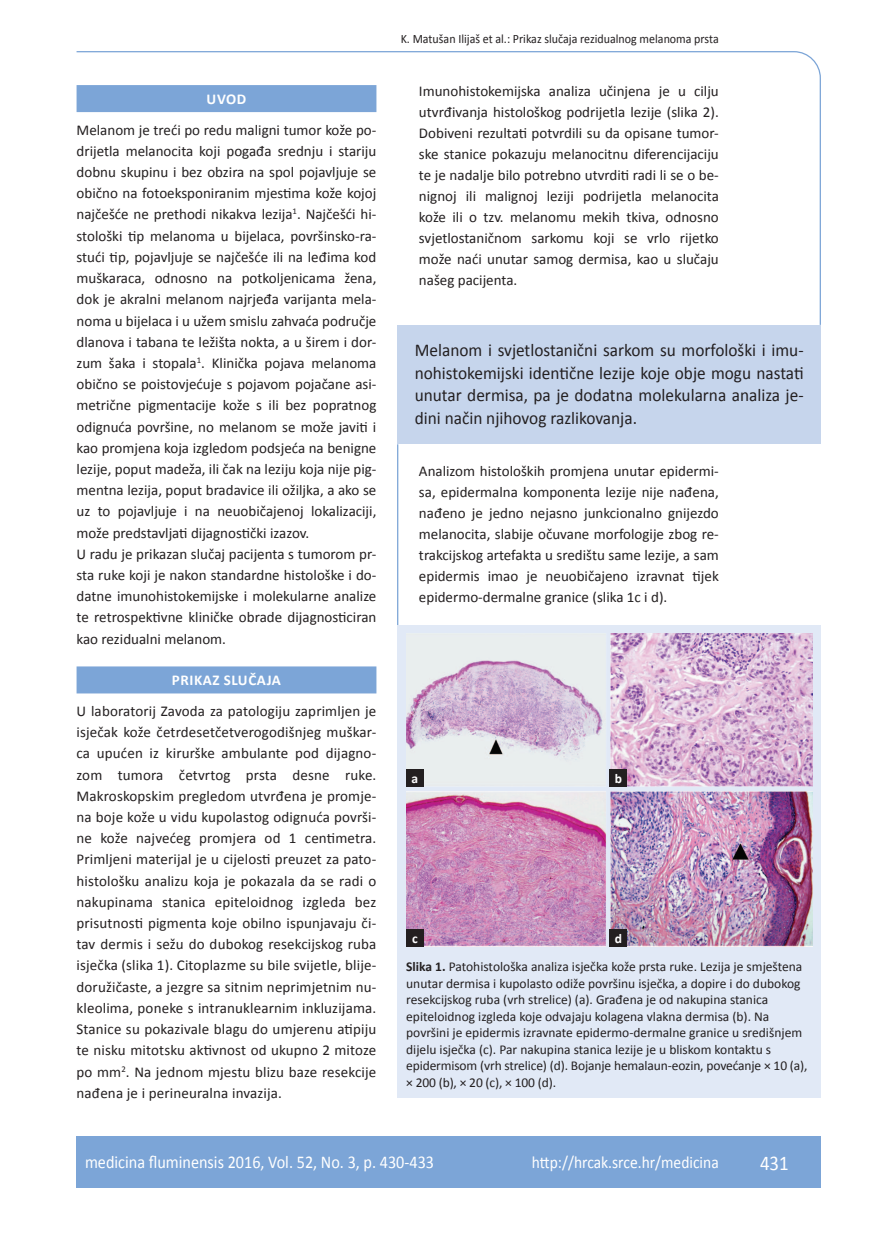
<style>
.page{position:relative;width:872px;height:1234px;background:#fff}
.page>*{position:absolute;margin:0;border:0;box-sizing:border-box;transform-origin:0 0}
.t1{font:21px "Calibri";color:#fff;scale:.9 1}
.t2{font:18px/22.5px "Calibri";color:#231f20;text-align:justify;scale:.96 1}
.t3{font:18px "Calibri";color:#fff;scale:.9 1}
.t4{font:17.25px "Calibri";color:#fff;scale:.9 1}
.t5{font:15px/21.1px "Calibri";color:#231f20;text-align:justify}
.t6{font:700 15px "Calibri";letter-spacing:.04em;color:#fff}
.t7{font:13.5px/16.5px "Calibri";color:#231f20}
.t8{font:700 13.5px "Calibri";color:#fff}
.t9{font:12.75px "Calibri";color:#231f20;scale:.94 1}
.s1{font-weight:700}
</style>
<div class="page">
<svg style="left:76px;top:51px;width:745px;height:275px"></svg>
<hr style="left:397px;top:444px;width:1px;height:181px;background:#7ca5d7">
<div style="left:77px;top:1135px;width:744px;height:51px;background:#7ca5d7"></div>
<div style="left:77px;top:85px;width:299px;height:27px;background:#7ca5d7"></div>
<div style="left:77px;top:666px;width:299px;height:27px;background:#7ca5d7"></div>
<div style="left:398px;top:325px;width:422px;height:119px;background:#c6d5ec"></div>
<div style="left:398px;top:625px;width:423px;height:472px;background:#e1e9f6"></div>
<img style="left:406px;top:633px;width:406px;height:313px">
<div style="left:406px;top:769px;width:17px;height:17px;background:#231f20"></div>
<div style="left:610px;top:769px;width:17px;height:17px;background:#231f20"></div>
<div style="left:406px;top:929px;width:17px;height:17px;background:#231f20"></div>
<div style="left:610px;top:929px;width:17px;height:17px;background:#231f20"></div>
<p class="t6" style="left:207px;top:90px;width:41px">UVOD</p>
<p class="t5" style="left:77px;top:118px;width:301px;text-align:left">Melanom je treći po redu maligni tumor kože po&shy;drijetla melanocita koji pogađa srednju i stariju dobnu skupinu i bez obzira na spol pojavljuje se obično na fotoeksponiranim mjestima kože kojoj najčešće ne prethodi nikakva lezija<sup>1</sup>. Najčešći hi&shy;stološki tip melanoma u bijelaca, površinsko-ra&shy;stući tip, pojavljuje se najčešće ili na leđima kod muškaraca, odnosno na potkoljenicama žena, dok je akralni melanom najrjeđa varijanta mela&shy;noma u bijelaca i u užem smislu zahvaća područje dlanova i tabana te ležišta nokta, a u širem i dor&shy;zum šaka i stopala<sup>1</sup>. Klinička pojava melanoma obično se poistovjećuje s pojavom pojačane asi&shy;metrične pigmentacije kože s ili bez popratnog odignuća površine, no melanom se može javiti i kao promjena koja izgledom podsjeća na benigne lezije, poput madeža, ili čak na leziju koja nije pig&shy;mentna lezija, poput bradavice ili ožiljka, a ako se uz to pojavljuje i na neuobičajenoj lokalizaciji, može predstavljati dijagnostički izazov.<br>U radu je prikazan slučaj pacijenta s tumorom pr&shy;sta ruke koji je nakon standardne histološke i do&shy;datne imunohistokemijske i molekularne analize te retrospektivne kliničke obrade dijagnosticiran kao rezidualni melanom.</p>
<p class="t6" style="left:172px;top:670px;width:111px">PRIKAZ SLUČAJA</p>
<p class="t5" style="left:77px;top:699px;width:301px">U laboratorij Zavoda za patologiju zaprimljen je isječak kože četrdesetčetverogodišnjeg muškar&shy;ca upućen iz kirurške ambulante pod dijagno&shy;zom tumora četvrtog prsta desne ruke.<br>Makroskopskim pregledom utvrđena je promje&shy;na boje kože u vidu kupolastog odignuća površi&shy;ne kože najvećeg promjera od 1 centimetra.<br>Primljeni materijal je u cijelosti preuzet za pato&shy;histološku analizu koja je pokazala da se radi o nakupinama stanica epiteloidnog izgleda bez prisutnosti pigmenta koje obilno ispunjavaju či&shy;tav dermis i sežu do dubokog resekcijskog ruba isječka (slika 1). Citoplazme su bile svijetle, blije&shy;doružičaste, a jezgre sa sitnim neprimjetnim nu&shy;kleolima, poneke s intranuklearnim inkluzijama.<br>Stanice su pokazivale blagu do umjerenu atipiju te nisku mitotsku aktivnost od ukupno 2 mitoze po mm<sup>2</sup>. Na jednom mjestu blizu baze resekcije nađena je i perineuralna invazija.</p>
<p class="t9" style="left:401px;top:30px;width:340px">K. Matušan Ilijaš et al.: Prikaz slučaja rezidualnog melanoma prsta</p>
<p class="t5" style="left:419px;top:80px;width:301px">Imunohistokemijska analiza učinjena je u cilju utvrđivanja histološkog podrijetla lezije (slika 2).<br>Dobiveni rezultati potvrdili su da opisane tumor&shy;ske stanice pokazuju melanocitnu diferencijaciju te je nadalje bilo potrebno utvrditi radi li se o be&shy;nignoj ili malignoj leziji podrijetla melanocita kože ili o tzv. melanomu mekih tkiva, odnosno svjetlostaničnom sarkomu koji se vrlo rijetko može naći unutar samog dermisa, kao u slučaju našeg pacijenta.</p>
<p class="t2" style="left:415px;top:338px;width:407px">Melanom i svjetlostanični sarkom su morfološki i imu&shy;nohistokemijski identične lezije koje obje mogu nastati unutar dermisa, pa je dodatna molekularna analiza je&shy;dini način njihovog razlikovanja.</p>
<p class="t5" style="left:419px;top:459px;width:301px">Analizom histoloških promjena unutar epidermi&shy;sa, epidermalna komponenta lezije nije nađena, nađeno je jedno nejasno junkcionalno gnijezdo melanocita, slabije očuvane morfologije zbog re&shy;trakcijskog artefakta u središtu same lezije, a sam epidermis imao je neuobičajeno izravnat tijek epidermo-dermalne granice (slika 1c i d).</p>
<p class="t8" style="left:412px;top:769px;width:8px">a</p>
<p class="t8" style="left:615px;top:769px;width:9px">b</p>
<p class="t8" style="left:412px;top:929px;width:7px">c</p>
<p class="t8" style="left:615px;top:929px;width:9px">d</p>
<p class="t7" style="left:406px;top:957px;width:403px"><span class="s1">Slika 1.</span> Patohistološka analiza isječka kože prsta ruke. Lezija je smještena unutar dermisa i kupolasto odiže površinu isječka, a dopire i do dubokog resekcijskog ruba (vrh strelice) (a). Građena je od nakupina stanica epiteloidnog izgleda koje odvajaju kolagena vlakna dermisa (b). Na površini je epidermis izravnate epidermo-dermalne granice u središnjem dijelu isječka (c). Par nakupina stanica lezije je u bliskom kontaktu s epidermisom (vrh strelice) (d). Bojanje hemalaun-eozin, povećanje × 10 (a), × 200 (b), × 20 (c), × 100 (d).</p>
<p class="t3" style="left:85px;top:1150px;width:389px">medicina fluminensis 2016, Vol. 52, No. 3, p. 430-433</p>
<p class="t4" style="left:532px;top:1151px;width:209px">http://hrcak.srce.hr/medicina</p>
<h1 class="t1" style="left:760px;top:1149px;width:33px">431</h1>
</div>
